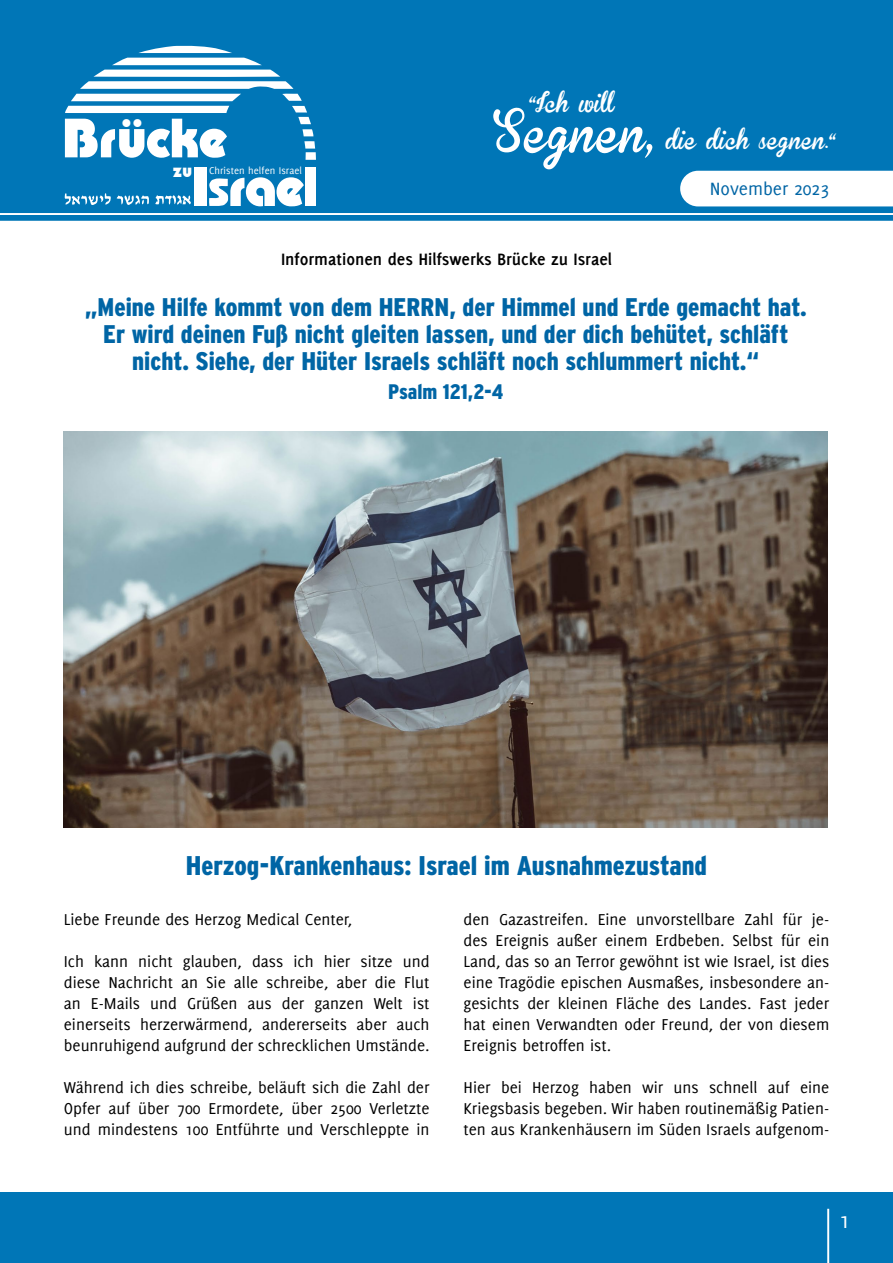
<style>
.page{position:relative;width:893px;height:1263px;background:#fff}
.page>*{position:absolute;margin:0;border:0;box-sizing:border-box;transform-origin:0 0}
.t1{font:63px "Brannboll FPERSONALUSEONLY";color:#fff}
.t2{font:53.7px "Pump";letter-spacing:-.225em;color:#fff}
.t3{font:31.65px "Pump";color:#fff}
.t4{font:30px "Brannboll FPERSONALUSEONLY";color:#fff}
.t5{font:900 condensed 27px "Interstate";color:#0065a5}
.t6{font:900 condensed 25.5px/27px "Interstate";color:#0065a5;text-align:center}
.t7{font:24px "Delicious";color:#fff}
.t8{font:900 condensed 21px "Interstate";color:#0065a5}
.t9{font:19.5px "Delicious";color:#0065a5}
.t10{font:700 18px "Delicious";color:#000}
.t11{font:17.55px "Pump";color:#fff}
.t12{font:17.25px/21px "Delicious";color:#000;text-align:justify}
.t13{font:10.65px "Delicious";letter-spacing:.005em;color:#fff}
</style>
<div class="page">
<div style="left:0;top:1193px;width:893px;height:70px;background:#0076b7"></div>
<img style="left:64px;top:432px;width:764px;height:395px">
<hr style="left:827px;top:1209px;width:2px;height:54px;background:#fff">
<div style="left:0;top:0;width:893px;height:221px;background:#0076b7"></div>
<svg style="left:680px;top:171px;width:213px;height:35px"></svg>
<hr style="left:0;top:213px;width:893px;height:2px;background:#fff">
<svg style="left:155px;top:195px;width:36px;height:10px"></svg>
<svg style="left:64px;top:193px;width:47px;height:12px"></svg>
<svg style="left:117px;top:193px;width:32px;height:12px"></svg>
<svg style="left:209px;top:178px;width:19px;height:28px"></svg>
<svg style="left:65px;top:45px;width:251px;height:115px"></svg>
<h2 class="t2" style="left:62px;top:111px;width:179px">Brucke</h2>
<h3 class="t3" style="left:121px;top:100px;width:27px">..</h3>
<p class="t13" style="left:209px;top:165px;width:95px">Christen helfen Israel</p>
<p class="t11" style="left:172px;top:161px;width:24px">zu</p>
<h2 class="t2" style="left:191px;top:159px;width:134px">I rael</h2>
<h3 class="t4" style="left:529px;top:83px;width:87px">“Ich will</h3>
<h1 class="t1" style="left:493px;top:91px;width:162px">Segnen,</h1>
<h3 class="t4" style="left:666px;top:120px;width:171px">die dich segnen.“</h3>
<p class="t9" style="left:710px;top:178px;width:121px">November 2023</p>
<p class="t10" style="left:281px;top:249px;width:333px">Informationen des Hilfswerks Brücke zu Israel</p>
<h3 class="t6" style="left:85px;top:293px;width:724px">„Meine Hilfe kommt von dem HERRN, der Himmel und Erde gemacht hat.<br>Er wird deinen Fuß nicht gleiten lassen, und der dich behütet, schläft nicht. Siehe, der Hüter Israels schläft noch schlummert nicht.“</h3>
<p class="t8" style="left:388px;top:379px;width:117px">Psalm 121,2-4</p>
<h3 class="t5" style="left:186px;top:851px;width:523px">Herzog-Krankenhaus: Israel im Ausnahmezustand</h3>
<p class="t12" style="left:64px;top:909px;width:290px">Liebe Freunde des Herzog Medical Center,</p>
<p class="t12" style="left:64px;top:951px;width:367px">Ich kann nicht glauben, dass ich hier sitze und diese Nachricht an Sie alle schreibe, aber die Flut an E-Mails und Grüßen aus der ganzen Welt ist einerseits herzerwärmend, andererseits aber auch beunruhigend aufgrund der schrecklichen Umstände.</p>
<p class="t12" style="left:64px;top:1077px;width:367px">Während ich dies schreibe, beläuft sich die Zahl der Opfer auf über 700 Ermordete, über 2500 Verletzte und mindestens 100 Entführte und Verschleppte in</p>
<p class="t12" style="left:464px;top:909px;width:367px">den Gazastreifen. Eine unvorstellbare Zahl für je&shy;des Ereignis außer einem Erdbeben. Selbst für ein Land, das so an Terror gewöhnt ist wie Israel, ist dies eine Tragödie epischen Ausmaßes, insbesondere an&shy;gesichts der kleinen Fläche des Landes. Fast jeder hat einen Verwandten oder Freund, der von diesem Ereignis betroffen ist.</p>
<p class="t12" style="left:464px;top:1077px;width:367px">Hier bei Herzog haben wir uns schnell auf eine Kriegsbasis begeben. Wir haben routinemäßig Patien&shy;ten aus Krankenhäusern im Süden Israels aufgenom-</p>
<h3 class="t7" style="left:839px;top:1207px;width:12px">1</h3>
</div>
